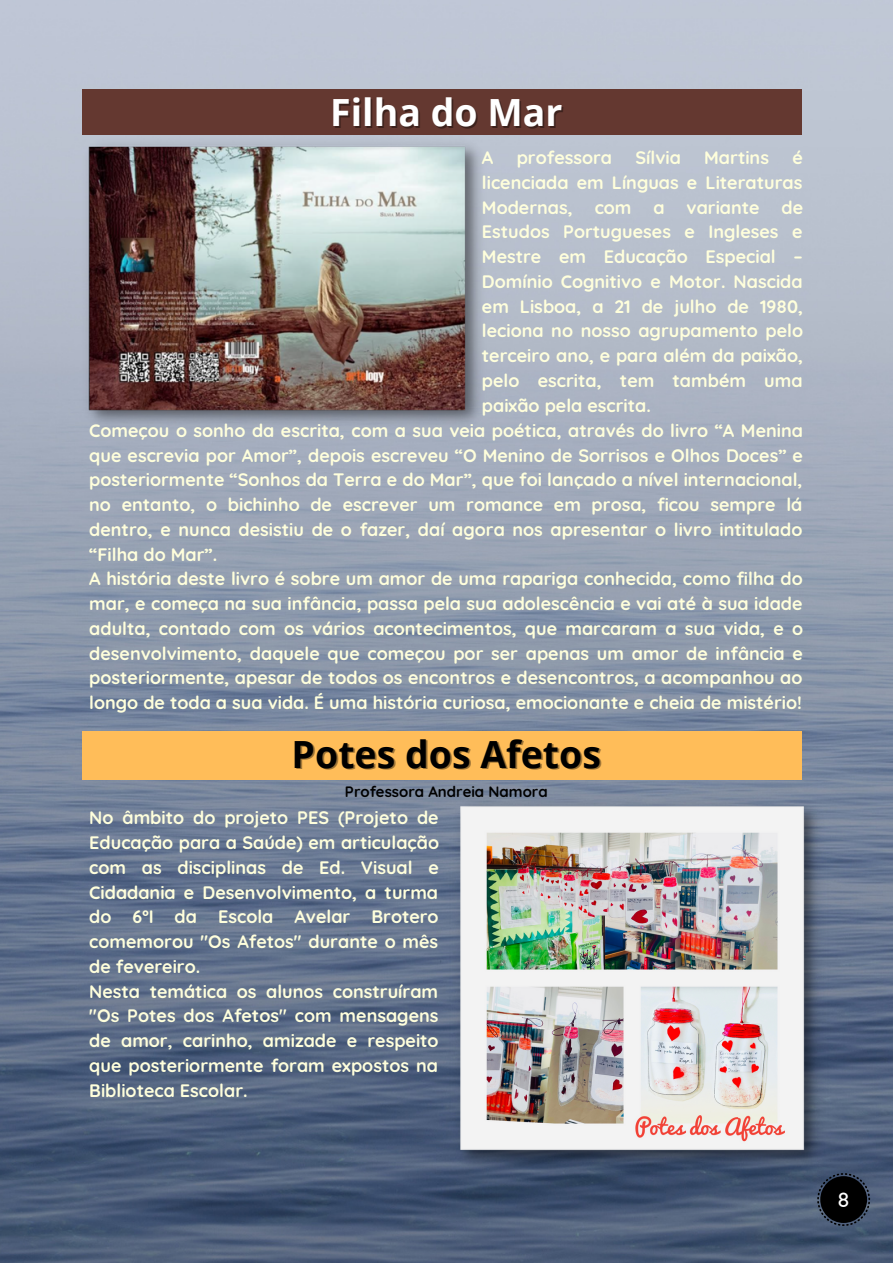
<style>
.page{position:relative;width:893px;height:1264px;background:#fff}
.page>*{position:absolute;margin:0;border:0;box-sizing:border-box;transform-origin:0 0}
.t1{font:700 37.5px "Open Sans";color:#000}
.t2{font:700 37.5px "Open Sans";color:#fff}
.t3{font:500 21px "Quicksand";color:#fff}
.t4{font:700 18px/24.8px "Quicksand";color:#ffffdc}
.t5{font:700 15px "Quicksand";color:#000}
</style>
<div class="page">
<img style="left:0;top:0;width:892px;height:1262px">
<img style="left:82px;top:135px;width:404px;height:297px">
<img style="left:449px;top:795px;width:379px;height:379px">
<div style="left:82px;top:89px;width:719px;height:46px;background:#643830"></div>
<div style="left:82px;top:731px;width:719px;height:48px;background:#ffbd59"></div>
<svg style="left:817px;top:1173px;width:53px;height:52px"></svg>
<div style="left:820px;top:1176px;width:47px;height:46px;background:#000;border-radius:50%"></div>
<h1 class="t2" style="left:330px;top:86px;width:233px">Filha do Mar</h1>
<p class="t4" style="left:482px;top:145px;width:13px">A</p>
<p class="t4" style="left:516px;top:145px;width:97px">professora</p>
<p class="t4" style="left:635px;top:145px;width:47px">Sílvia</p>
<p class="t4" style="left:704px;top:145px;width:66px">Martins</p>
<p class="t4" style="left:482px;top:145px;width:323px;text-align:justify;text-indent:310px">é licenciada em Línguas e Literaturas Modernas, com a variante de Estudos Portugueses e Ingleses e Mestre em Educação Especial – Domínio Cognitivo e Motor. Nascida em Lisboa, a 21 de julho de 1980, leciona no nosso agrupamento pelo terceiro ano, e para além da paixão, pelo escrita, tem também uma paixão pela escrita.</p>
<p class="t4" style="left:89px;top:418px;width:715px">Começou o sonho da escrita, com a sua veia poética, através do livro “A Menina que escrevia por Amor”, depois escreveu “O Menino de Sorrisos e Olhos Doces” e posteriormente “Sonhos da Terra e do Mar”, que foi lançado a nível internacional, no entanto, o bichinho de escrever um romance em prosa, ficou sempre lá dentro, e nunca desistiu de o fazer, daí agora nos apresentar o livro intitulado “Filha do Mar”.<br>A história deste livro é sobre um amor de uma rapariga conhecida, como filha do mar, e começa na sua infância, passa pela sua adolescência e vai até à sua idade adulta, contado com os vários acontecimentos, que marcaram a sua vida, e o desenvolvimento, daquele que começou por ser apenas um amor de infância e posteriormente, apesar de todos os encontros e desencontros, a acompanhou ao longo de toda a sua vida. É uma história curiosa, emocionante e cheia de mistério!</p>
<h1 class="t1" style="left:291px;top:727px;width:311px">Potes dos Afetos</h1>
<p class="t5" style="left:345px;top:782px;width:204px">Professora Andreia Namora</p>
<p class="t4" style="left:89px;top:805px;width:351px">No âmbito do projeto PES (Projeto de<br>Educação para a Saúde) em articulação com as disciplinas de Ed. Visual e<br>Cidadania e Desenvolvimento, a turma do 6ºI da Escola Avelar Brotero comemorou "Os Afetos" durante o mês de fevereiro.<br>Nesta temática os alunos construíram "Os Potes dos Afetos" com mensagens de amor, carinho, amizade e respeito que posteriormente foram expostos na<br>Biblioteca Escolar.</p>
<p class="t3" style="left:837px;top:1186px;width:14px">8</p>
</div>
